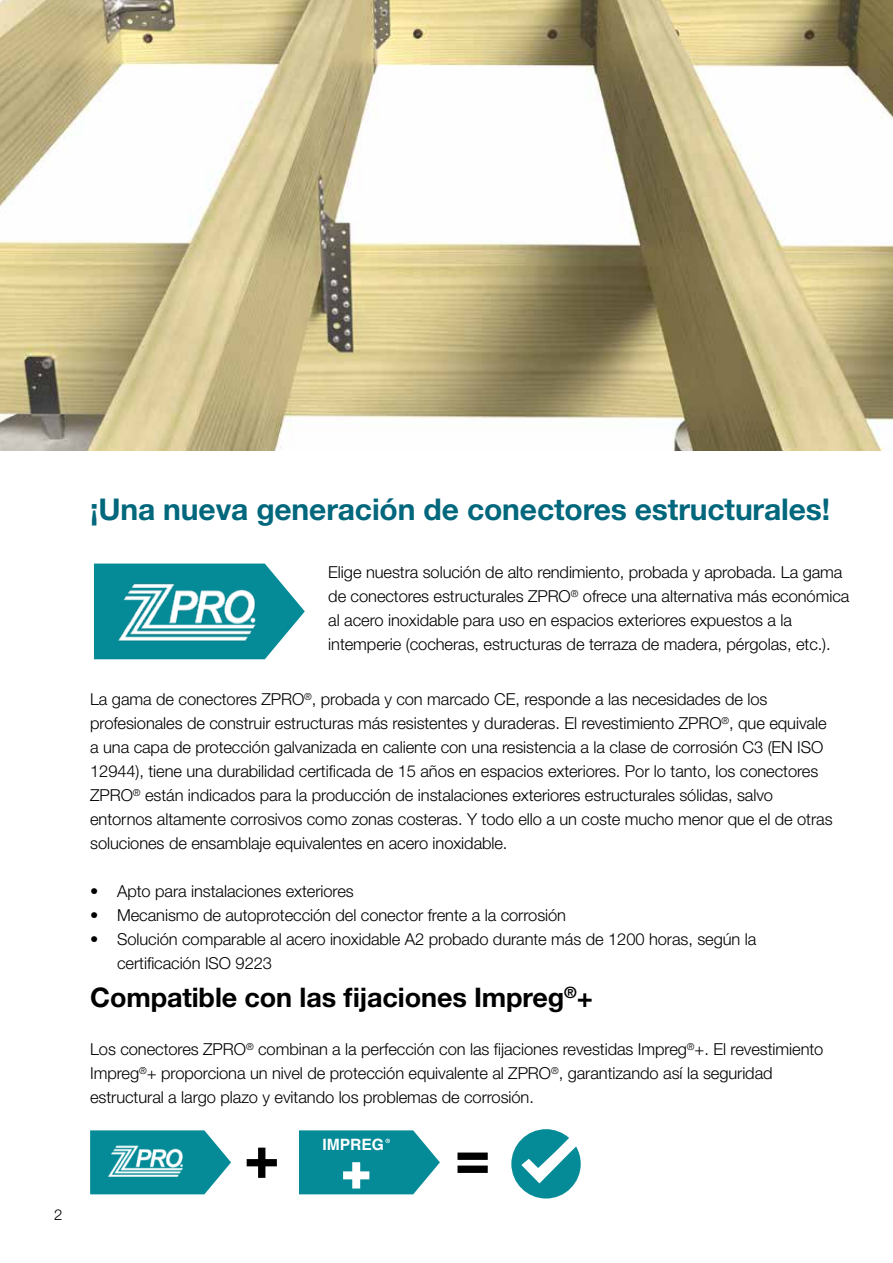
<style>
.page{position:relative;width:893px;height:1263px;background:#fff}
.page>*{position:absolute;margin:0;border:0;box-sizing:border-box;transform-origin:0 0}
.t1{font:700 57.15px "Helvetica";color:#000}
.t2{font:700 30px "Helvetica Neue LT Std";letter-spacing:-.005em;color:#00677c}
.t3{font:700 27px "Helvetica Neue LT Std";letter-spacing:-.005em;color:#000}
.t4{font:300 16.5px/24px "Helvetica Neue LT Std";letter-spacing:-.005em;color:#000}
.t5{font:700 15.6px "Helvetica";color:#fff}
.t6{font:300 15px "Helvetica Neue LT Std";color:#000}
</style>
<div class="page">
<img style="left:0;top:0;width:893px;height:451px">
<svg style="left:94px;top:563px;width:211px;height:96px"></svg>
<img style="left:113px;top:563px;width:151px;height:97px">
<svg style="left:90px;top:1130px;width:141px;height:64px"></svg>
<img style="left:106px;top:1130px;width:82px;height:64px">
<svg style="left:299px;top:1130px;width:141px;height:64px;background:#289ba5"></svg>
<svg style="left:511px;top:1129px;width:70px;height:69px"></svg>
<p class="t6" style="left:54px;top:1205px;width:10px">2</p>
<h2 class="t2" style="left:90px;top:491px;width:741px">¡Una nueva generación de conectores estructurales!</h2>
<p class="t4" style="left:328px;top:560px;width:523px">Elige nuestra solución de alto rendimiento, probada y aprobada. La gama de conectores estructurales ZPRO<sup>®</sup> ofrece una alternativa más económica al acero inoxidable para uso en espacios exteriores expuestos a la intemperie (cocheras, estructuras de terraza de madera, pérgolas, etc.).</p>
<p class="t4" style="left:90px;top:687px;width:744px">La gama de conectores ZPRO<sup>®</sup>, probada y con marcado CE, responde a las necesidades de los profesionales de construir estructuras más resistentes y duraderas. El revestimiento ZPRO<sup>®</sup>, que equivale a una capa de protección galvanizada en caliente con una resistencia a la clase de corrosión C3 (EN ISO 12944), tiene una durabilidad certificada de 15 años en espacios exteriores. Por lo tanto, los conectores ZPRO<sup>®</sup> están indicados para la producción de instalaciones exteriores estructurales sólidas, salvo entornos altamente corrosivos como zonas costeras. Y todo ello a un coste mucho menor que el de otras soluciones de ensamblaje equivalentes en acero inoxidable.</p>
<p class="t4" style="left:90px;top:879px;width:265px">• Apto para instalaciones exteriores</p>
<p class="t4" style="left:90px;top:903px;width:477px">• Mecanismo de autoprotección del conector frente a la corrosión</p>
<p class="t4" style="left:117px;top:927px;width:641px;text-indent:-27px">• Solución comparable al acero inoxidable A2 probado durante más de 1200 horas, según la certificación ISO 9223</p>
<h3 class="t3" style="left:90px;top:981px;width:504px">Compatible con las fijaciones Impreg<sup>®</sup>+</h3>
<p class="t4" style="left:90px;top:1037px;width:735px">Los conectores ZPRO<sup>®</sup> combinan a la perfección con las fijaciones revestidas Impreg<sup>®</sup>+. El revestimiento<br>Impreg<sup>®</sup>+ proporciona un nivel de protección equivalente al ZPRO<sup>®</sup>, garantizando así la seguridad estructural a largo plazo y evitando los problemas de corrosión.</p>
<p class="t5" style="left:322px;top:1135px;width:63px">IMPREG</p>
<h1 class="t1" style="left:245px;top:1123px;width:35px">+</h1>
<h1 class="t1" style="left:455px;top:1123px;width:35px">=</h1>
</div>
